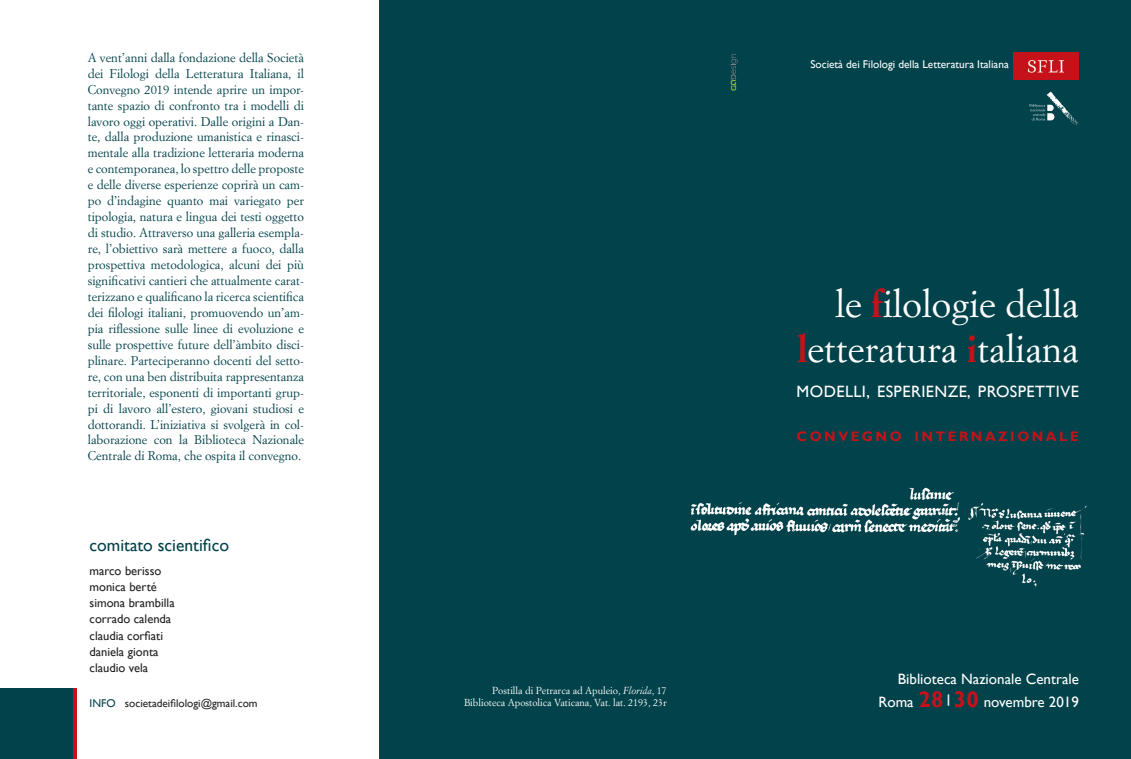
<style>
.page{position:relative;width:1131px;height:759px;background:#fff}
.page>*{position:absolute;margin:0;border:0;box-sizing:border-box;transform-origin:0 0}
.t1{font:37.5px "Simoncini Garamond Std";color:#fff}
.t2{font:17.5px "Gill Sans";color:#02424a}
.t3{font:16.38px "Gill Sans";letter-spacing:.025em;color:#fff}
.t4{font:15px "Gill Sans";color:#fff}
.t5{font:700 13.75px "Gill Sans";letter-spacing:.18em;color:#c4121a}
.t6{font:12.5px/15.9px "Simoncini Garamond Std";color:#02424a;text-align:justify}
.t7{font:12.5px "Gill Sans";color:#231f20}
.t8{font:11.25px "Gill Sans";color:#fff}
.t9{font:11.25px "Gill Sans";color:#231f20}
.t10{font:10px "Simoncini Garamond Std";color:#fff}
.t11{font:300 8.12px "Federal Service";color:#a6ce39;scale:.93 1}
.t12{font:300 8.12px "Federal Service";color:#808285;scale:.93 1}
.s1{color:#02424a}
.s2{font-weight:700;color:#c4121a}
.s3{font-style:italic}
.s4{font-weight:700;font-size:22.5px;color:#c4121a}
</style>
<div class="page">
<div style="left:380px;top:0;width:750px;height:758px;background:#02424a"></div>
<img style="left:690px;top:487px;width:397px;height:100px">
<img style="left:1013px;top:52px;width:65px;height:27px">
<svg style="left:1029px;top:92px;width:50px;height:34px"></svg>
<svg style="left:72px;top:688px;width:5px;height:70px"></svg>
<div style="left:0;top:688px;width:72px;height:70px;background:#02424a"></div>
<svg style="left:731px;top:54px;width:6px;height:20px"></svg>
<p class="t6" style="left:88px;top:49px;width:218px">A vent’anni dalla fondazione della Società dei Filologi della Letteratura Italiana, il Convegno 2019 intende aprire un impor&shy;tante spazio di confronto tra i modelli di lavoro oggi operativi. Dalle origini a Dan&shy;te, dalla produzione umanistica e rinasci&shy;mentale alla tradizione letteraria moderna e contemporanea, lo spettro delle proposte e delle diverse esperienze coprirà un cam&shy;po d’indagine quanto mai variegato per tipologia, natura e lingua dei testi oggetto di studio. Attraverso una galleria esempla&shy;re, l’obiettivo sarà mettere a fuoco, dalla prospettiva metodologica, alcuni dei più significativi cantieri che attualmente carat&shy;terizzano e qualificano la ricerca scientifica dei filologi italiani, promuovendo un’am&shy;pia riflessione sulle linee di evoluzione e sulle prospettive future dell’àmbito disci&shy;plinare. Parteciperanno docenti del setto&shy;re, con una ben distribuita rappresentanza territoriale, esponenti di importanti grup&shy;pi di lavoro all’estero, giovani studiosi e dottorandi. L’iniziativa si svolgerà in col&shy;laborazione con la Biblioteca Nazionale Centrale di Roma, che ospita il convegno.</p>
<p class="t2" style="left:89px;top:535px;width:141px">comitato scientifico</p>
<p class="t7" style="left:89px;top:563px;width:73px">marco berisso</p>
<p class="t7" style="left:89px;top:579px;width:69px">monica berté</p>
<p class="t7" style="left:89px;top:595px;width:87px">simona brambilla</p>
<p class="t7" style="left:89px;top:611px;width:83px">corrado calenda</p>
<p class="t7" style="left:89px;top:628px;width:75px">claudia corfiati</p>
<p class="t7" style="left:89px;top:644px;width:70px">daniela gionta</p>
<p class="t7" style="left:89px;top:660px;width:60px">claudio vela</p>
<p class="t9" style="left:89px;top:696px;width:169px"><span class="s1">INFO</span> societadeifilologi@gmail.com</p>
<p class="t12" style="left:738px;top:74px;width:8px;rotate:90deg">g</p>
<p class="t11" style="left:729px;top:91px;width:8px;rotate:-90deg">g</p>
<p class="t11" style="left:730px;top:78px;width:8px">g</p>
<p class="t8" style="left:810px;top:58px;width:200px">Società dei Filologi della Letteratura Italiana</p>
<p class="t1" style="left:835px;top:281px;width:245px">le <span class="s2">f</span>ilologie della</p>
<p class="t1" style="left:797px;top:326px;width:282px"><span class="s2">l</span>etteratura <span class="s2">i</span>taliana</p>
<p class="t3" style="left:796px;top:381px;width:284px">MODELLI, ESPERIENZE, PROSPETTIVE</p>
<p class="t5" style="left:796px;top:428px;width:284px">CONVEGNO INTERNAZIONALE</p>
<p class="t10" style="left:492px;top:684px;width:176px">Postilla di Petrarca ad Apuleio, <span class="s3">Florida</span>, 17</p>
<p class="t10" style="left:464px;top:696px;width:204px">Biblioteca Apostolica Vaticana, Vat. lat. 2193, 23r</p>
<p class="t4" style="left:897px;top:670px;width:183px">Biblioteca Nazionale Centrale</p>
<p class="t4" style="left:878px;top:692px;width:202px">Roma <span class="s4">28</span> <sup>|</sup> <span class="s4">30</span> novembre 2019</p>
</div>
